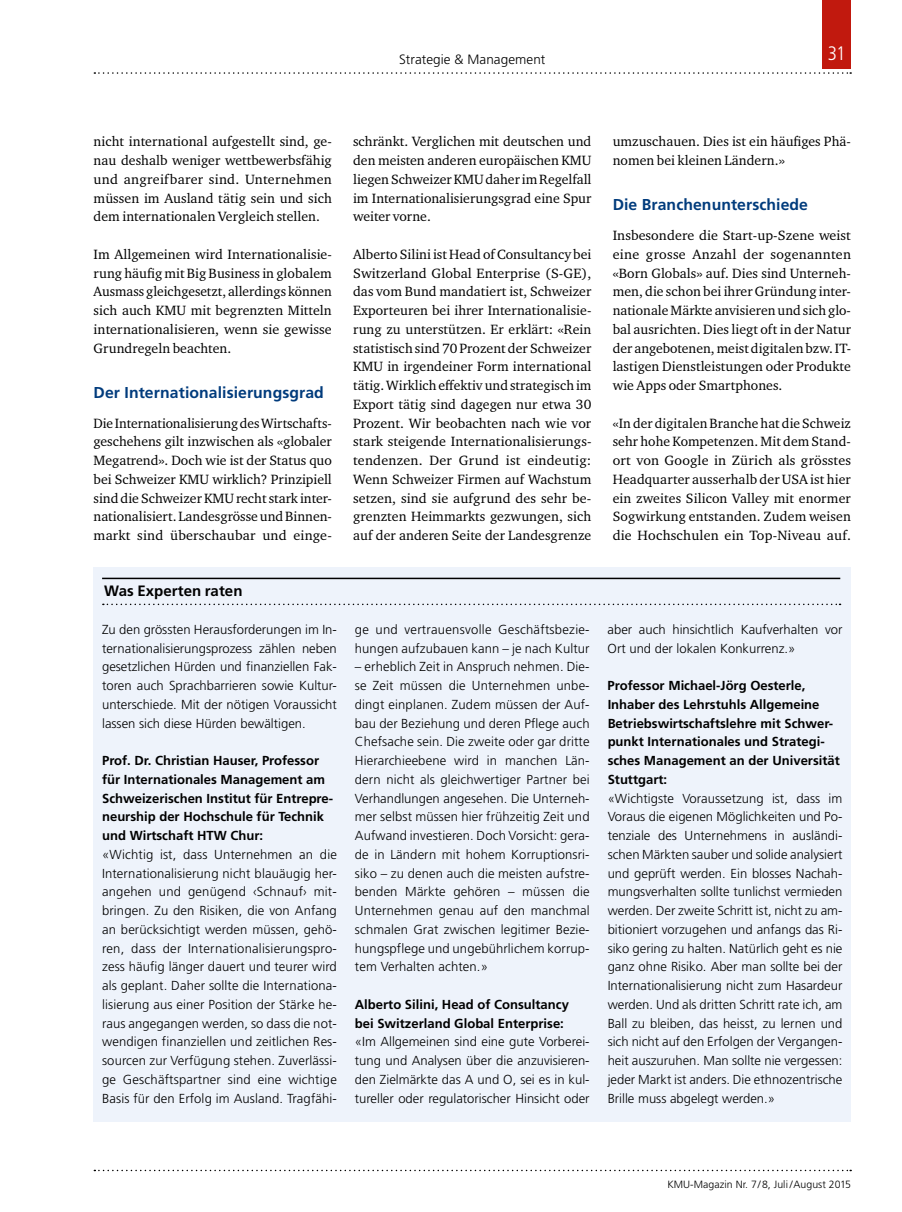
<style>
.page{position:relative;width:902px;height:1212px;background:#fff}
.page>*{position:absolute;margin:0;border:0;box-sizing:border-box;transform-origin:0 0}
.t1{font:300 condensed 19.5px "Frutiger LT Std";color:#fff}
.t2{font:700 15.75px "Frutiger LT Std";letter-spacing:.005em;color:#003b7c}
.t3{font:700 15px "Frutiger LT Std";letter-spacing:.005em;color:#000}
.t4{font:13.8px/18.8px "Charter ITC Std";letter-spacing:.005em;color:#000;text-align:justify}
.t5{font:300 13.5px "Frutiger LT Std";letter-spacing:.005em;color:#000}
.t6{font:300 13.05px/18.8px "Frutiger LT Std";color:#000;text-align:justify}
.t7{font:700 13.05px/18.8px "Frutiger LT Std";color:#000}
.t8{font:300 13.05px/18.8px "Frutiger LT Std";letter-spacing:.02em;color:#000}
.t9{font:300 10.5px "Frutiger LT Std";letter-spacing:.005em;color:#000}
</style>
<div class="page">
<svg style="left:94px;top:1170px;width:757px;height:1px"></svg>
<div style="left:822px;top:0;width:28px;height:68px;background:#c1190e"></div>
<svg style="left:94px;top:72px;width:757px;height:2px"></svg>
<div style="left:94px;top:567px;width:756px;height:554px;background:#eef3fb"></div>
<hr style="left:102px;top:578px;width:738px;height:1px;background:#000">
<svg style="left:103px;top:604px;width:737px;height:1px"></svg>
<p class="t5" style="left:399px;top:51px;width:148px">Strategie &amp; Management</p>
<h1 class="t1" style="left:827px;top:42px;width:19px">31</h1>
<p class="t4" style="left:94px;top:132px;width:240px">nicht international aufgestellt sind, ge&shy;nau deshalb weniger wettbewerbsfähig und angreifbarer sind. Unternehmen müssen im Ausland tätig sein und sich dem internationalen Vergleich stellen.</p>
<p class="t4" style="left:94px;top:244px;width:240px">Im Allgemeinen wird Internationalisie&shy;rung häufig mit Big Business in globalem Ausmass gleichgesetzt, allerdings können sich auch KMU mit begrenzten Mitteln internationalisieren, wenn sie gewisse Grundregeln beachten.</p>
<p class="t2" style="left:94px;top:383px;width:232px">Der Internationalisierungsgrad</p>
<p class="t4" style="left:94px;top:413px;width:240px">Die Internationalisierung des Wirtschafts&shy;geschehens gilt inzwischen als «globaler Megatrend». Doch wie ist der Status quo bei Schweizer KMU wirklich? Prinzipiell sind die Schweizer KMU recht stark inter&shy;nationalisiert. Landesgrösse und Binnen&shy;markt sind überschaubar und einge-</p>
<p class="t4" style="left:353px;top:132px;width:240px">schränkt. Verglichen mit deutschen und den meisten anderen europäischen KMU liegen Schweizer KMU daher im Regelfall im Internationalisierungsgrad eine Spur weiter vorne.</p>
<p class="t4" style="left:353px;top:244px;width:240px">Alberto Silini ist Head of Consultancy bei Switzerland Global Enterprise (S-GE), das vom Bund mandatiert ist, Schweizer Exporteuren bei ihrer Internationalisie&shy;rung zu unterstützen. Er erklärt: «Rein statistisch sind 70 Prozent der Schweizer KMU in irgendeiner Form international tätig. Wirklich effektiv und strategisch im Export tätig sind dagegen nur etwa 30<br>Prozent. Wir beobachten nach wie vor stark steigende Internationalisierungs&shy;tendenzen. Der Grund ist eindeutig:<br>Wenn Schweizer Firmen auf Wachstum setzen, sind sie aufgrund des sehr be&shy;grenzten Heimmarkts gezwungen, sich auf der anderen Seite der Landesgrenze</p>
<p class="t4" style="left:612px;top:132px;width:240px">umzuschauen. Dies ist ein häufiges Phä&shy;nomen bei kleinen Ländern.»</p>
<p class="t2" style="left:612px;top:195px;width:197px">Die Branchenunterschiede</p>
<p class="t4" style="left:612px;top:226px;width:240px">Insbesondere die Start-up-Szene weist eine grosse Anzahl der sogenannten «Born Globals» auf. Dies sind Unterneh&shy;men, die schon bei ihrer Gründung inter&shy;nationale Märkte anvisieren und sich glo&shy;bal ausrichten. Dies liegt oft in der Natur der angebotenen, meist digitalen bzw. IT&shy;lastigen Dienstleistungen oder Produkte wie Apps oder Smartphones.</p>
<p class="t4" style="left:612px;top:413px;width:240px">«In der digitalen Branche hat die Schweiz sehr hohe Kompetenzen. Mit dem Stand&shy;ort von Google in Zürich als grösstes Headquarter ausserhalb der USA ist hier ein zweites Silicon Valley mit enormer Sogwirkung entstanden. Zudem weisen die Hochschulen ein Top-Niveau auf.</p>
<p class="t3" style="left:104px;top:582px;width:140px">Was Experten raten</p>
<p class="t6" style="left:102px;top:620px;width:236px">Zu den grössten Herausforderungen im In&shy;ternationalisierungsprozess zählen neben gesetzlichen Hürden und finanziellen Fak&shy;toren auch Sprachbarrieren sowie Kultur&shy;unterschiede. Mit der nötigen Voraussicht lassen sich diese Hürden bewältigen.</p>
<p class="t7" style="left:102px;top:751px;width:232px">Prof. Dr. Christian Hauser, Professor für Internationales Management am Schweizerischen Institut für Entrepre&shy;neurship der Hochschule für Technik und Wirtschaft HTW Chur:</p>
<p class="t6" style="left:102px;top:845px;width:236px">«Wichtig ist, dass Unternehmen an die Internationalisierung nicht blauäugig her&shy;angehen und genügend ‹Schnauf› mit&shy;bringen. Zu den Risiken, die von Anfang an berücksichtigt werden müssen, gehö&shy;ren, dass der Internationalisierungspro&shy;zess häufig länger dauert und teurer wird als geplant. Daher sollte die Internationa&shy;lisierung aus einer Position der Stärke he&shy;raus angegangen werden, so dass die not&shy;wendigen finanziellen und zeitlichen Res&shy;sourcen zur Verfügung stehen. Zuverlässi&shy;ge Geschäftspartner sind eine wichtige Basis für den Erfolg im Ausland. Tragfähi-</p>
<p class="t8" style="left:355px;top:620px;width:236px">ge und vertrauensvolle Geschäftsbezie&shy;hungen aufzubauen kann – je nach Kultur</p>
<p class="t6" style="left:355px;top:658px;width:236px">– erheblich Zeit in Anspruch nehmen. Die&shy;se Zeit müssen die Unternehmen unbe&shy;dingt einplanen. Zudem müssen der Auf&shy;bau der Beziehung und deren Pflege auch Chefsache sein. Die zweite oder gar dritte Hierarchieebene wird in manchen Län&shy;dern nicht als gleichwertiger Partner bei Verhandlungen angesehen. Die Unterneh&shy;mer selbst müssen hier frühzeitig Zeit und Aufwand investieren. Doch Vorsicht: gera&shy;de in Ländern mit hohem Korruptionsri&shy;siko – zu denen auch die meisten aufstre&shy;benden Märkte gehören – müssen die Unternehmen genau auf den manchmal schmalen Grat zwischen legitimer Bezie&shy;hungspflege und ungebührlichem korrup&shy;tem Verhalten achten.»</p>
<p class="t7" style="left:355px;top:995px;width:215px">Alberto Silini, Head of Consultancy bei Switzerland Global Enterprise:</p>
<p class="t6" style="left:355px;top:1033px;width:236px">«Im Allgemeinen sind eine gute Vorberei&shy;tung und Analysen über die anzuvisieren&shy;den Zielmärkte das A und O, sei es in kul&shy;tureller oder regulatorischer Hinsicht oder</p>
<p class="t6" style="left:607px;top:620px;width:236px">aber auch hinsichtlich Kaufverhalten vor<br>Ort und der lokalen Konkurrenz.»</p>
<p class="t7" style="left:607px;top:676px;width:234px">Professor Michael-Jörg Oesterle,<br>Inhaber des Lehrstuhls Allgemeine<br>Betriebswirtschaftslehre mit Schwer&shy;punkt Internationales und Strategi&shy;sches Management an der Universität<br>Stuttgart:</p>
<p class="t6" style="left:607px;top:789px;width:236px">«Wichtigste Voraussetzung ist, dass im Voraus die eigenen Möglichkeiten und Po&shy;tenziale des Unternehmens in ausländi&shy;schen Märkten sauber und solide analysiert und geprüft werden. Ein blosses Nachah&shy;mungsverhalten sollte tunlichst vermieden werden. Der zweite Schritt ist, nicht zu am&shy;bitioniert vorzugehen und anfangs das Ri&shy;siko gering zu halten. Natürlich geht es nie ganz ohne Risiko. Aber man sollte bei der Internationalisierung nicht zum Hasardeur werden. Und als dritten Schritt rate ich, am Ball zu bleiben, das heisst, zu lernen und sich nicht auf den Erfolgen der Vergangen&shy;heit auszuruhen. Man sollte nie vergessen: jeder Markt ist anders. Die ethnozentrische Brille muss abgelegt werden.»</p>
<p class="t9" style="left:667px;top:1178px;width:185px">KMU-Magazin Nr. 7/8, Juli /August 2015</p>
</div>
